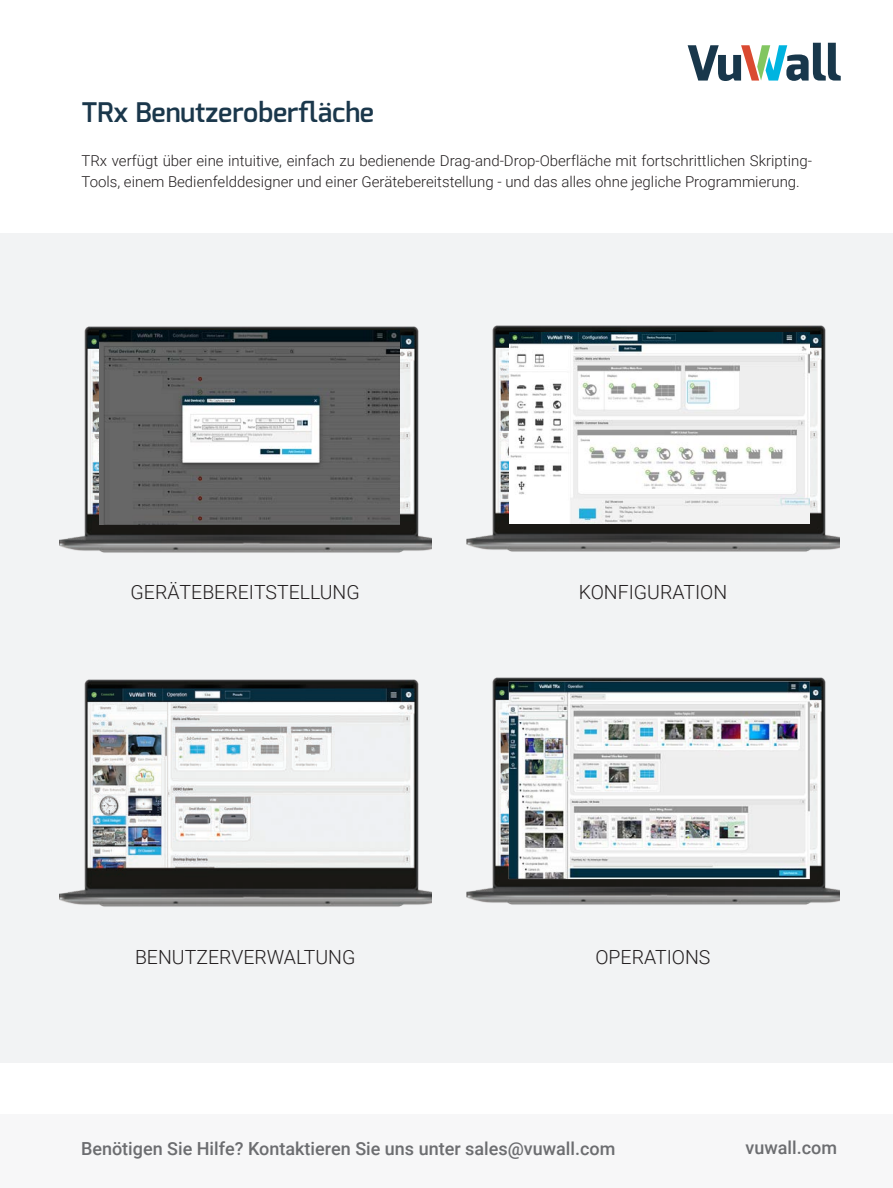
<style>
.page{position:relative;width:893px;height:1188px;background:#fff}
.page>*{position:absolute;margin:0;border:0;box-sizing:border-box;transform-origin:0 0}
.tekst_10_pt{font:600 27px "Exo";color:#1a374b}
.t1{font:300 19.5px "Roboto";color:#231f20}
.t2{font:500 18px "Roboto";color:#6c6d70}
.t3{font:300 15px/21px "Roboto";color:#231f20}
</style>
<div class="page">
<div style="left:0;top:233px;width:893px;height:830px;background:#f2f3f4"></div>
<div style="left:0;top:1115px;width:893px;height:73px;background:#f7f7f8"></div>
<img style="left:59px;top:326px;width:372px;height:227px">
<img style="left:467px;top:677px;width:372px;height:228px">
<img style="left:467px;top:325px;width:372px;height:227px">
<img style="left:59px;top:679px;width:372px;height:228px">
<img style="left:509px;top:333px;width:300px;height:190px">
<img style="left:100px;top:331px;width:299px;height:193px">
<img style="left:499px;top:677px;width:320px;height:221px">
<svg style="left:688px;top:43px;width:153px;height:38px"></svg>
<p class="tekst_10_pt" style="left:81px;top:95px;width:294px">TRx Benutzeroberfläche</p>
<p class="t3" style="left:81px;top:149px;width:732px">TRx verfügt über eine intuitive, einfach zu bedienende Drag-and-Drop-Oberfläche mit fortschrittlichen Skripting-<br>Tools, einem Bedienfelddesigner und einer Gerätebereitstellung - und das alles ohne jegliche Programmierung.</p>
<p class="t1" style="left:131px;top:578px;width:231px">GERÄTEBEREITSTELLUNG</p>
<p class="t1" style="left:579px;top:578px;width:150px">KONFIGURATION</p>
<p class="t1" style="left:135px;top:943px;width:222px">BENUTZERVERWALTUNG</p>
<p class="t1" style="left:595px;top:943px;width:117px">OPERATIONS</p>
<p class="t2" style="left:81px;top:1136px;width:536px">Benötigen Sie Hilfe? Kontaktieren Sie uns unter sales@vuwall.com</p>
<p class="t2" style="left:745px;top:1135px;width:93px">vuwall.com</p>
</div>
